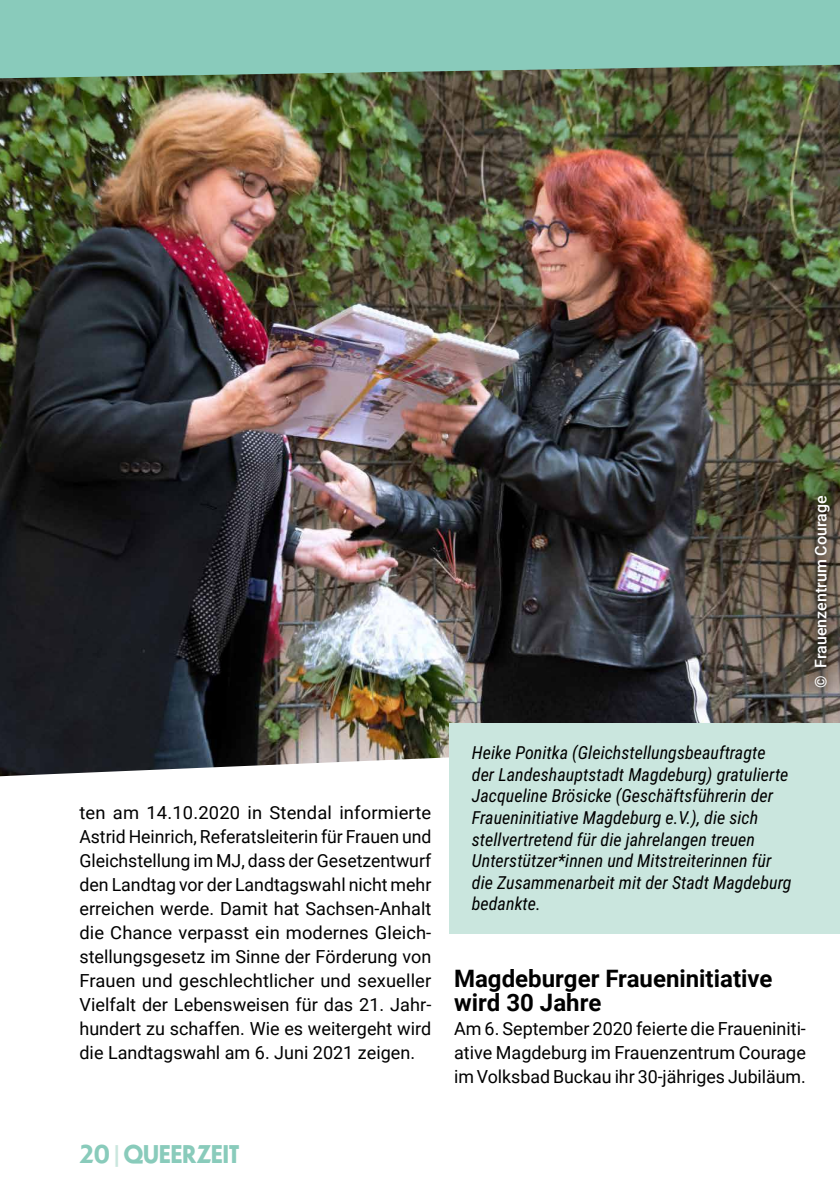
<style>
.page{position:relative;width:840px;height:1191px;background:#fff}
.page>*{position:absolute;margin:0;border:0;box-sizing:border-box;transform-origin:0 0}
.t1{font:700 24px/24px "Roboto";color:#000}
.t2{font:700 24px "Dunbar Low";color:#89cbbb}
.t3{font:18px/24px "Roboto";color:#000;text-align:justify}
.t4{font:italic 18px/21.6px "Roboto Condensed";color:#000}
.t5{font:500 16px "Roboto";color:#fff}
.s1{color:#cae6de}
</style>
<div class="page">
<img style="left:0;top:79px;width:839px;height:697px">
<div style="left:449px;top:723px;width:390px;height:210px;background:#cae6de"></div>
<svg style="left:0;top:0;width:839px;height:79px;background:#83c0ae"></svg>
<svg style="left:803px;top:484px;width:36px;height:215px;background:#5e5648"></svg>
<p class="t3" style="left:79px;top:800px;width:353px">ten am 14.10.2020 in Stendal informierte Astrid Heinrich, Referatsleiterin für Frauen und Gleichstellung im MJ, dass der Gesetzentwurf den Landtag vor der Landtagswahl nicht mehr erreichen werde. Damit hat Sachsen-Anhalt die Chance verpasst ein modernes Gleich&shy;stellungsgesetz im Sinne der Förderung von Frauen und geschlechtlicher und sexueller Vielfalt der Lebensweisen für das 21. Jahr&shy;hundert zu schaffen. Wie es weitergeht wird die Landtagswahl am 6. Juni 2021 zeigen.</p>
<h1 class="t2" style="left:79px;top:1136px;width:161px">20 <span class="s1">|</span> QUEERZEIT</h1>
<p class="t4" style="left:471px;top:741px;width:321px">Heike Ponitka (Gleichstellungsbeauftragte der Landeshauptstadt Magdeburg) gratulierte Jacqueline Brösicke (Geschäftsführerin der Fraueninitiative Magdeburg e.V.), die sich stellvertretend für die jahrelangen treuen Unterstützer*innen und Mitstreiterinnen für die Zusammenarbeit mit der Stadt Magdeburg bedankte.</p>
<p class="t5" style="left:809px;top:688px;width:194px;rotate:-90deg">© Frauenzentrum Courage</p>
<h1 class="t1" style="left:454px;top:966px;width:320px">Magdeburger Fraueninitiative wird 30 Jahre</h1>
<p class="t3" style="left:454px;top:1016px;width:353px">Am 6. September 2020 feierte die Fraueniniti&shy;ative Magdeburg im Frauenzentrum Courage im Volksbad Buckau ihr 30-jähriges Jubiläum.</p>
</div>
